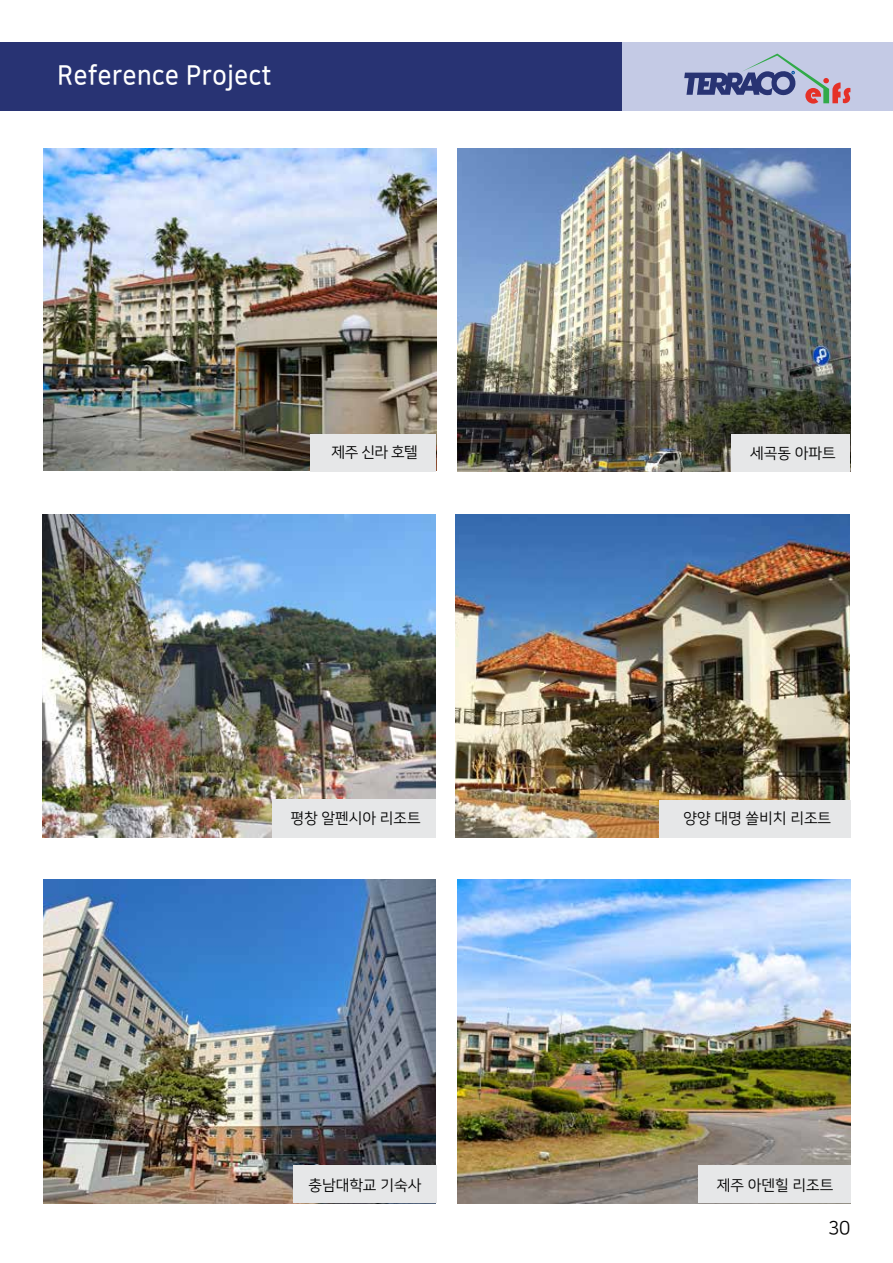
<style>
.page{position:relative;width:893px;height:1263px;background:#fff}
.page>*{position:absolute;margin:0;border:0;box-sizing:border-box;transform-origin:0 0}
.t1{font:27px "Nanum Square OTFB";letter-spacing:.025em;color:#fff;scale:.9 1}
.t2{font:18.75px "Nanum Square OTFR";color:#000}
.t3{font:15px "Nanum Square OTFR";color:#000}
</style>
<div class="page">
<div style="left:0;top:43px;width:893px;height:68px;background:#283373"></div>
<div style="left:622px;top:43px;width:271px;height:68px;background:#c4cae5"></div>
<svg style="left:684px;top:54px;width:166px;height:50px"></svg>
<img style="left:457px;top:879px;width:393px;height:324px">
<img style="left:43px;top:879px;width:393px;height:324px">
<img style="left:457px;top:149px;width:393px;height:323px">
<img style="left:43px;top:148px;width:393px;height:322px">
<img style="left:42px;top:514px;width:394px;height:324px">
<img style="left:456px;top:514px;width:393px;height:324px">
<div style="left:731px;top:435px;width:119px;height:37px;background:#e6e7e8"></div>
<div style="left:310px;top:435px;width:126px;height:37px;background:#e6e7e8"></div>
<div style="left:272px;top:799px;width:164px;height:39px;background:#e6e7e8"></div>
<div style="left:659px;top:800px;width:191px;height:38px;background:#e6e7e8"></div>
<div style="left:293px;top:1166px;width:143px;height:37px;background:#e6e7e8"></div>
<div style="left:698px;top:1166px;width:152px;height:37px;background:#e6e7e8"></div>
<h1 class="t1" style="left:58px;top:61px;width:239px">Reference Project</h1>
<p class="t3" style="left:332px;top:445px;width:88px">제주 신라 호텔</p>
<p class="t3" style="left:750px;top:446px;width:87px">세곡동 아파트</p>
<p class="t3" style="left:291px;top:810px;width:132px">평창 알펜시아 리조트</p>
<p class="t3" style="left:683px;top:810px;width:149px">양양 대명 쏠비치 리조트</p>
<p class="t3" style="left:308px;top:1177px;width:114px">충남대학교 기숙사</p>
<p class="t3" style="left:717px;top:1177px;width:118px">제주 아덴힐 리조트</p>
<p class="t2" style="left:828px;top:1218px;width:24px">30</p>
</div>
